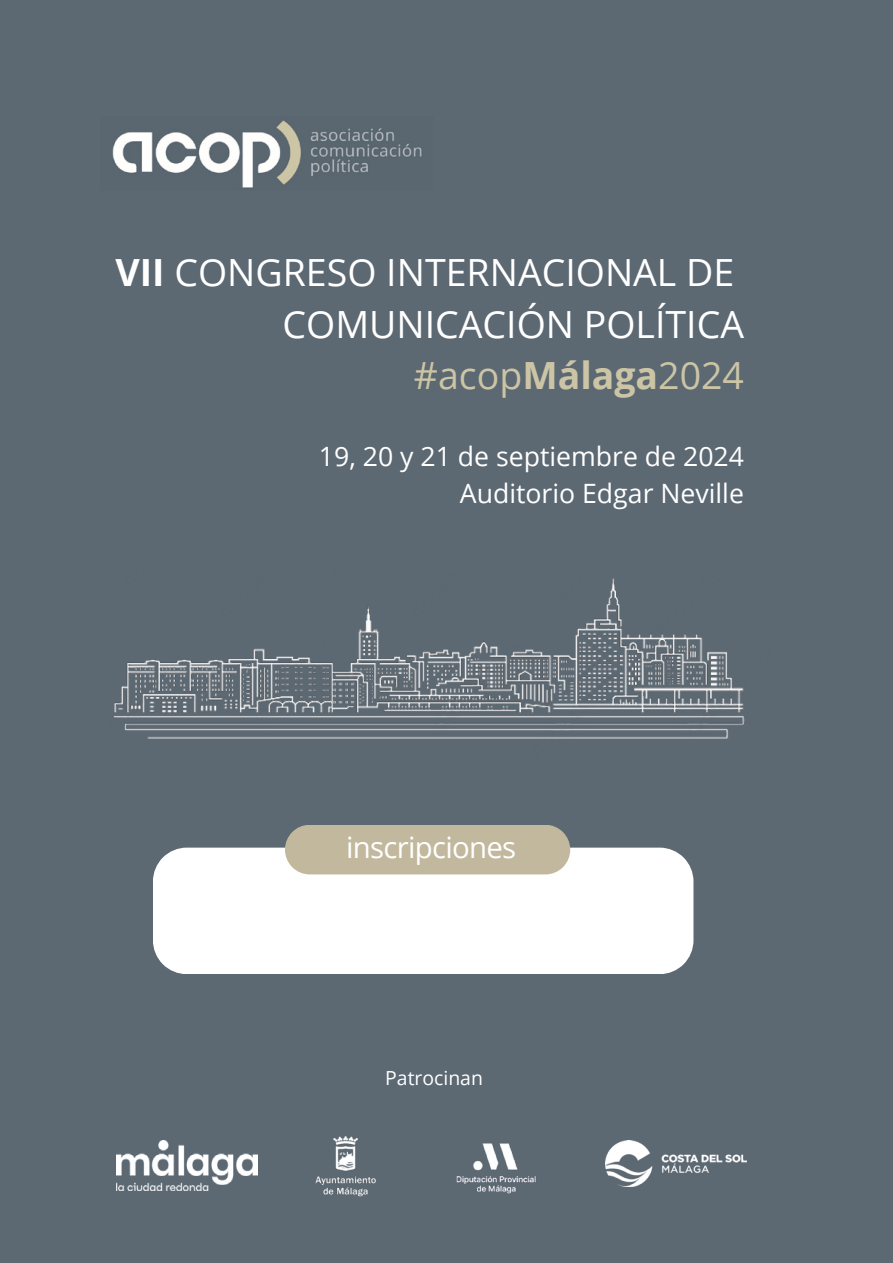
<style>
.page{position:relative;width:893px;height:1263px;background:#5c6872}
.page>*{position:absolute;margin:0;border:0;box-sizing:border-box;transform-origin:0 0}
.t1{font:37.5px/51.8px "Open Sans";color:#fff;text-align:right}
.t2{font:29.4px "Open Sans";letter-spacing:-.025em;color:#fff}
.t3{font:26.7px/37px "Open Sans";color:#fff;text-align:right}
.t4{font:19.35px "Open Sans";color:#fff}
.s1{font-weight:700}
.s2{color:#ccc5a5}
.s3{font-weight:700;color:#ccc5a5}
</style>
<div class="page">
<img style="left:113px;top:578px;width:632px;height:161px">
<img style="left:112px;top:120px;width:310px;height:68px">
<div style="left:153px;top:848px;width:540px;height:126px;background:#fff"></div>
<div style="left:285px;top:825px;width:285px;height:49px;background:#c2b89e"></div>
<img style="left:116px;top:1140px;width:141px;height:50px">
<img style="left:315px;top:1136px;width:61px;height:61px">
<img style="left:456px;top:1143px;width:80px;height:51px">
<img style="left:605px;top:1140px;width:141px;height:47px">
<p class="t1" style="left:116px;top:245px;width:630px"><span class="s1">VII</span> CONGRESO INTERNACIONAL DE<br>COMUNICACIÓN POLÍTICA <span class="s2">#acop</span><span class="s3">Málaga</span><span class="s2">2024</span></p>
<p class="t3" style="left:319px;top:437px;width:427px">19, 20 y 21 de septiembre de 2024<br>Auditorio Edgar Neville</p>
<p class="t2" style="left:346px;top:827px;width:172px">inscripciones</p>
<p class="t4" style="left:385px;top:1065px;width:99px">Patrocinan</p>
</div>
